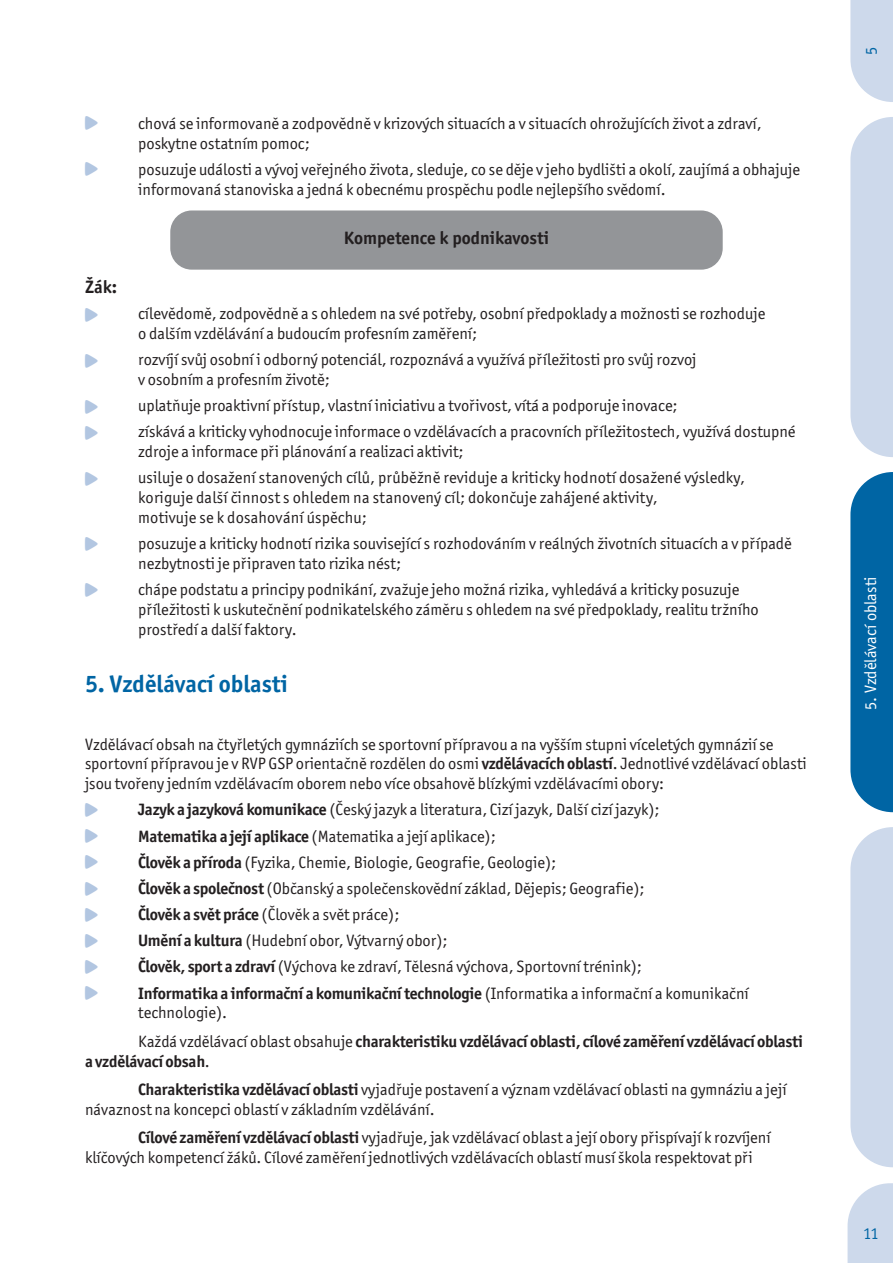
<style>
.page{position:relative;width:893px;height:1263px;background:#fff}
.page>*{position:absolute;margin:0;border:0;box-sizing:border-box;transform-origin:0 0}
.t1{font:700 24px "Officina San Itc TCE";color:#0065a4}
.t2{font:700 18px "Officina San Itc TCE";color:#231f20}
.t3{font:16.5px/19.8px "Officina San Itc TCE";color:#231f20}
.t4{font:700 16.5px/28.3px "Officina San Itc TCE";letter-spacing:-.015em;color:#231f20}
.t5{font:16.5px "Officina San Itc TCE";color:#fff}
.t6{font:16.5px "Officina San Itc TCE";color:#0065a4}
.t7{font:13.5px/26.2px "Cudlik";color:#b2c6e1;text-align:justify}
.s1{font-weight:700}
.s2{font-weight:400}
</style>
<div class="page">
<div style="left:170px;top:210px;width:553px;height:60px;background:#939598;border-radius:21px"></div>
<svg style="left:847px;top:1183px;width:46px;height:80px;background:#d3dded"></svg>
<svg style="left:850px;top:0;width:43px;height:102px;background:#d1dcec"></svg>
<svg style="left:850px;top:117px;width:43px;height:340px;background:#d0dbec"></svg>
<svg style="left:850px;top:827px;width:43px;height:340px;background:#d0dbec"></svg>
<svg style="left:850px;top:472px;width:43px;height:340px;background:#106ea9"></svg>
<p class="t7" style="left:85px;top:110px;width:14px">A</p>
<p class="t7" style="left:85px;top:156px;width:14px">A</p>
<p class="t2" style="left:85px;top:278px;width:34px">Žák:</p>
<p class="t3" style="left:138px;top:114px;width:625px">chová se informovaně a zodpovědně v krizových situacích a v situacích ohrožujících život a zdraví, poskytne ostatním pomoc;</p>
<p class="t3" style="left:138px;top:160px;width:663px">posuzuje události a vývoj veřejného života, sleduje, co se děje v jeho bydlišti a okolí, zaujímá a obhajuje informovaná stanoviska a jedná k obecnému prospěchu podle nejlepšího svědomí.</p>
<p class="t2" style="left:344px;top:229px;width:207px">Kompetence k podnikavosti</p>
<p class="t3" style="left:138px;top:304px;width:629px">cílevědomě, zodpovědně a s ohledem na své potřeby, osobní předpoklady a možnosti se rozhoduje o dalším vzdělávání a budoucím profesním zaměření;</p>
<p class="t3" style="left:138px;top:350px;width:560px">rozvíjí svůj osobní i odborný potenciál, rozpoznává a využívá příležitosti pro svůj rozvoj v osobním a profesním životě;</p>
<p class="t3" style="left:138px;top:393px;width:659px;line-height:26.2px">uplatňuje proaktivní přístup, vlastní iniciativu a tvořivost, vítá a podporuje inovace;<br>získává a kriticky vyhodnocuje informace o vzdělávacích a pracovních příležitostech, využívá dostupné</p>
<p class="t3" style="left:138px;top:439px;width:608px;line-height:26.2px">zdroje a informace při plánování a realizaci aktivit;<br>usiluje o dosažení stanovených cílů, průběžně reviduje a kriticky hodnotí dosažené výsledky,</p>
<p class="t3" style="left:138px;top:488px;width:521px">koriguje další činnost s ohledem na stanovený cíl; dokončuje zahájené aktivity, motivuje se k dosahování úspěchu;</p>
<p class="t3" style="left:138px;top:534px;width:655px">posuzuje a kriticky hodnotí rizika související s rozhodováním v reálných životních situacích a v případě nezbytnosti je připraven tato rizika nést;</p>
<p class="t3" style="left:138px;top:580px;width:622px">chápe podstatu a principy podnikání, zvažuje jeho možná rizika, vyhledává a kriticky posuzuje příležitosti k uskutečnění podnikatelského záměru s ohledem na své předpoklady, realitu tržního prostředí a další faktory.</p>
<h1 class="t1" style="left:85px;top:673px;width:204px">5. Vzdělávací oblasti</h1>
<p class="t7" style="left:85px;top:301px;width:14px">A</p>
<p class="t7" style="left:85px;top:347px;width:14px">A</p>
<p class="t7" style="left:85px;top:393px;width:14px">A<br>A</p>
<p class="t7" style="left:85px;top:465px;width:14px">A</p>
<p class="t7" style="left:85px;top:531px;width:14px">A</p>
<p class="t7" style="left:85px;top:577px;width:14px">A</p>
<p class="t3" style="left:85px;top:735px;width:723px">Vzdělávací obsah na čtyřletých gymnáziích se sportovní přípravou a na vyšším stupni víceletých gymnázií se sportovní přípravou je v RVP GSP orientačně rozdělen do osmi <span class="s1">vzdělávacích oblastí</span>. Jednotlivé vzdělávací oblasti jsou tvořeny jedním vzdělávacím oborem nebo více obsahově blízkými vzdělávacími obory:</p>
<p class="t3" style="left:138px;top:797px;width:612px;line-height:26.2px"><span class="s1">Jazyk a jazyková komunikace</span> (Český jazyk a literatura, Cizí jazyk, Další cizí jazyk);<br><span class="s1">Matematika a její aplikace</span> (Matematika a její aplikace);<br><span class="s1">Člověk a příroda</span> (Fyzika, Chemie, Biologie, Geografie, Geologie);<br><span class="s1">Člověk a společnost</span> (Občanský a společenskovědní základ, Dějepis; Geografie);<br><span class="s1">Člověk a svět práce</span> (Člověk a svět práce);<br><span class="s1">Umění a kultura</span> (Hudební obor, Výtvarný obor);<br><span class="s1">Člověk, sport a zdraví</span> (Výchova ke zdraví, Tělesná výchova, Sportovní trénink);<br><span class="s1">Informatika a informační a komunikační technologie</span> (Informatika a informační a komunikační</p>
<p class="t4" style="left:138px;top:999px;width:666px"><span class="s2">technologie).<br>Každá vzdělávací oblast obsahuje</span> charakteristiku vzdělávací oblasti, cílové zaměření vzdělávací oblasti</p>
<p class="t3" style="left:138px;top:1047px;width:650px;line-height:28.3px;text-indent:-53px"><span class="s1">a vzdělávací obsah</span>.<br><span class="s1">Charakteristika vzdělávací oblasti</span> vyjadřuje postavení a význam vzdělávací oblasti na gymnáziu a její</p>
<p class="t3" style="left:138px;top:1095px;width:634px;line-height:28.3px;text-indent:-53px">návaznost na koncepci oblastí v základním vzdělávání.<br><span class="s1">Cílové zaměření vzdělávací oblasti</span> vyjadřuje, jak vzdělávací oblast a její obory přispívají k rozvíjení</p>
<p class="t3" style="left:85px;top:1148px;width:669px">klíčových kompetencí žáků. Cílové zaměření jednotlivých vzdělávacích oblastí musí škola respektovat při</p>
<p class="t7" style="left:85px;top:797px;width:14px">A A A A A A A A</p>
<p class="t6" style="left:863px;top:55px;width:10px;rotate:-90deg">5</p>
<p class="t5" style="left:862px;top:710px;width:135px;rotate:-90deg">5. Vzdělávací oblasti</p>
<p class="t6" style="left:863px;top:1225px;width:17px">11</p>
</div>
